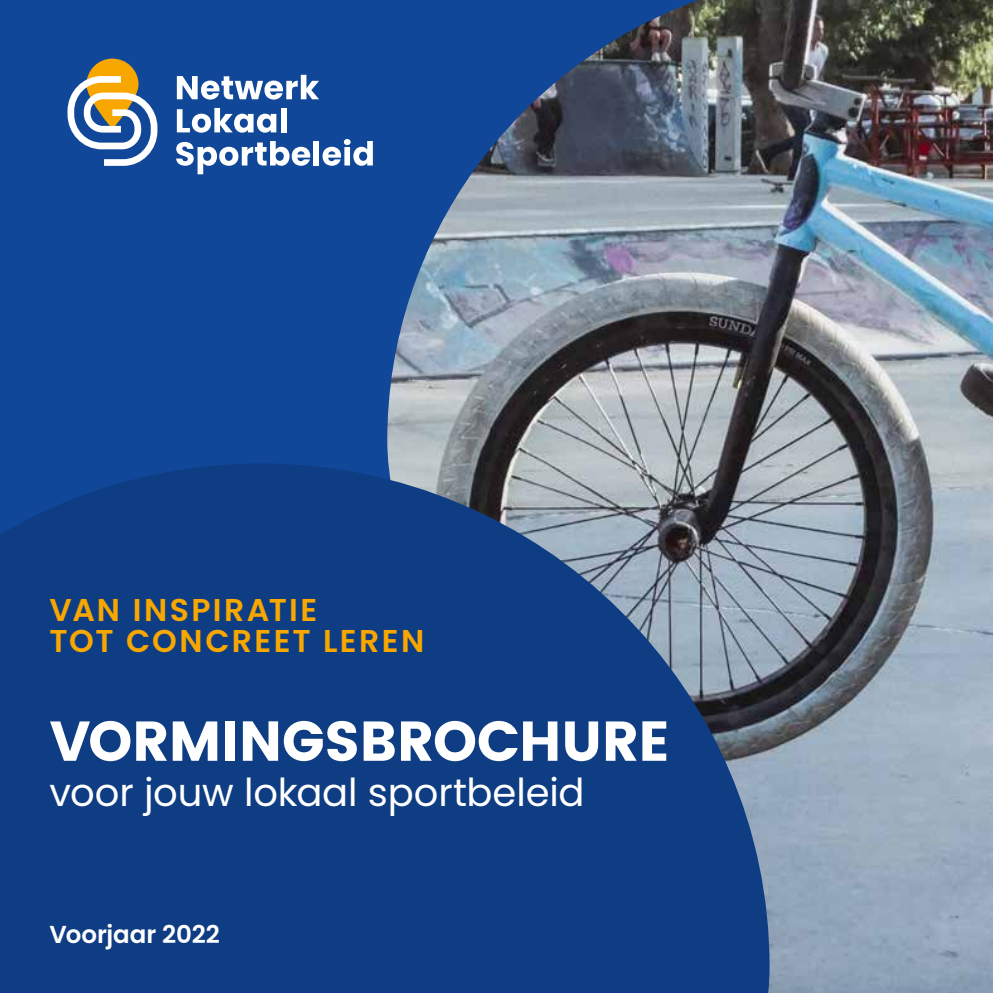
<style>
.page{position:relative;width:993px;height:993px;background:#fff}
.page>*{position:absolute;margin:0;border:0;box-sizing:border-box;transform-origin:0 0}
.t1{font:56px "Poppins";letter-spacing:-.01em;color:#fff}
.t2{font:38.5px "Poppins";letter-spacing:-.005em;color:#fff}
.t3{font:600 31.5px/31.5px "Poppins";letter-spacing:.075em;color:#f7a700}
.t4{font:600 24.5px "Poppins";letter-spacing:-.005em;color:#fff}
</style>
<div class="page">
<div style="left:0;top:0;width:992px;height:992px;background:#104798"></div>
<img style="left:387px;top:0;width:605px;height:992px">
<svg style="left:0;top:463px;width:769px;height:529px;background:#1f4886"></svg>
<div style="left:86px;top:59px;width:52px;height:70px;background:#f7a700;border-radius:26px"></div>
<svg style="left:177px;top:75px;width:142px;height:24px"></svg>
<svg style="left:177px;top:108px;width:99px;height:25px"></svg>
<div style="left:281px;top:108px;width:5px;height:24px;background:#fff"></div>
<svg style="left:176px;top:141px;width:134px;height:33px"></svg>
<div style="left:313px;top:141px;width:6px;height:24px;background:#fff"></div>
<svg style="left:322px;top:139px;width:51px;height:27px"></svg>
<svg style="left:67px;top:76px;width:90px;height:90px"></svg>
<p class="t3" style="left:50px;top:594px;width:376px">VAN INSPIRATIE<br>TOT CONCREET LEREN</p>
<h1 class="t1" style="left:50px;top:708px;width:622px">VORMINGSBROCHURE</h1>
<p class="t2" style="left:50px;top:770px;width:536px">voor jouw lokaal sportbeleid</p>
<p class="t4" style="left:50px;top:919px;width:172px">Voorjaar 2022</p>
</div>
